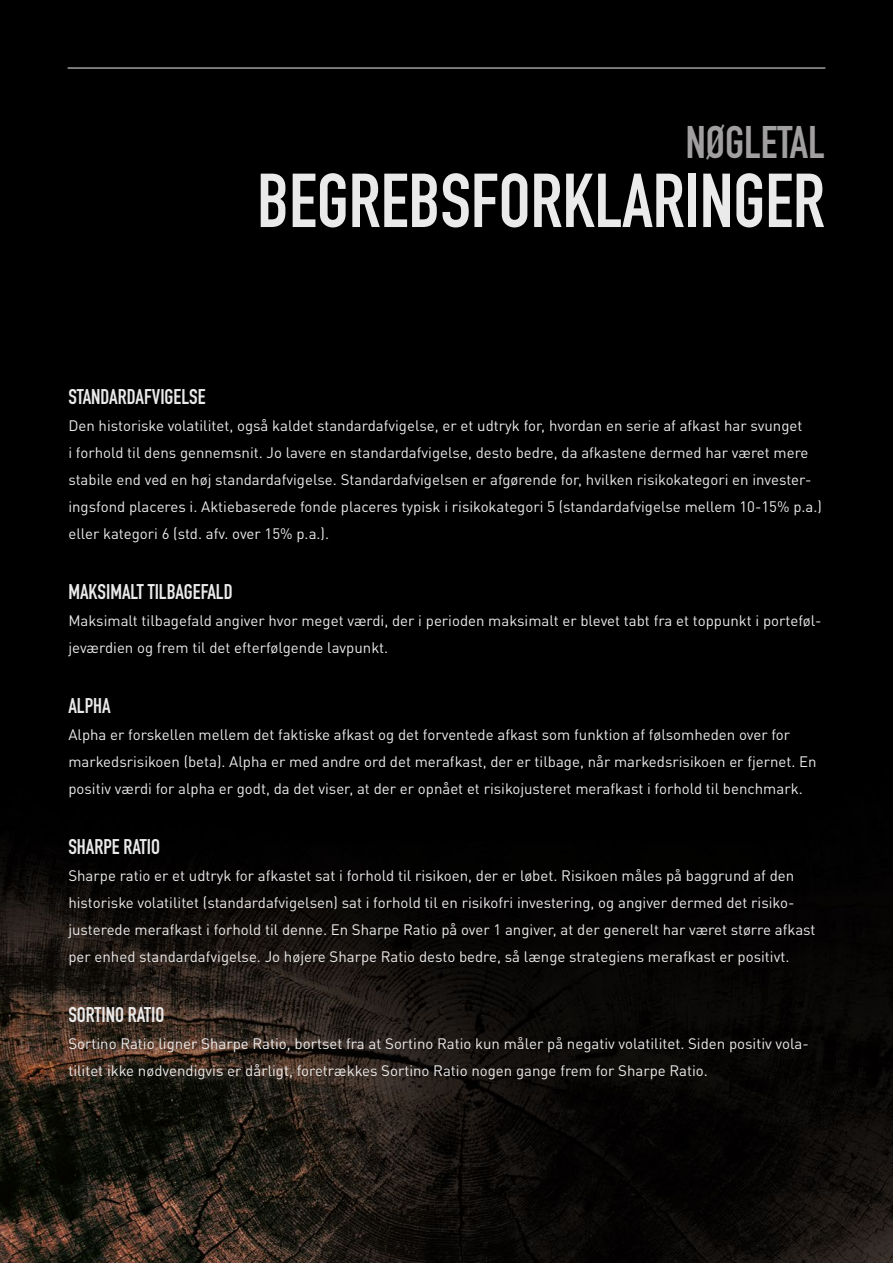
<style>
.page{position:relative;width:893px;height:1263px;background:#fff}
.page>*{position:absolute;margin:0;border:0;box-sizing:border-box;transform-origin:0 0}
.t1{font:75px "DIN Engschrift Std";color:#ebeaea}
.t2{font:45px "DIN Engschrift Std";color:#a19f9f}
.t3{font:21px "DIN Engschrift Std";color:#ebeaea}
.t4{font:15px/27px "DINOT";color:#ebeaea}
</style>
<div class="page">
<img style="left:0;top:0;width:893px;height:1263px">
<hr style="left:68px;top:67px;width:757px;height:2px;background:#a19f9f">
<h2 class="t2" style="left:686px;top:116px;width:141px">NØGLETAL</h2>
<h1 class="t1" style="left:257px;top:157px;width:569px">BEGREBSFORKLARINGER</h1>
<h3 class="t3" style="left:68px;top:384px;width:139px">STANDARDAFVIGELSE</h3>
<p class="t4" style="left:68px;top:411px;width:755px">Den historiske volatilitet, også kaldet standardafvigelse, er et udtryk for, hvordan en serie af afkast har svunget<br>i forhold til dens gennemsnit. Jo lavere en standardafvigelse, desto bedre, da afkastene dermed har været mere stabile end ved en høj standardafvigelse. Standardafvigelsen er afgørende for, hvilken risikokategori en invester&shy;ingsfond placeres i. Aktiebaserede fonde placeres typisk i risikokategori 5 (standardafvigelse mellem 10-15% p.a.) eller kategori 6 (std. afv. over 15% p.a.).</p>
<h3 class="t3" style="left:68px;top:579px;width:166px">MAKSIMALT TILBAGEFALD</h3>
<p class="t4" style="left:68px;top:606px;width:755px">Maksimalt tilbagefald angiver hvor meget værdi, der i perioden maksimalt er blevet tabt fra et toppunkt i porteføl&shy;jeværdien og frem til det efterfølgende lavpunkt.</p>
<h3 class="t3" style="left:68px;top:693px;width:44px">ALPHA</h3>
<p class="t4" style="left:68px;top:720px;width:750px">Alpha er forskellen mellem det faktiske afkast og det forventede afkast som funktion af følsomheden over for markedsrisikoen (beta). Alpha er med andre ord det merafkast, der er tilbage, når markedsrisikoen er fjernet. En positiv værdi for alpha er godt, da det viser, at der er opnået et risikojusteret merafkast i forhold til benchmark.</p>
<h3 class="t3" style="left:68px;top:834px;width:93px">SHARPE RATIO</h3>
<p class="t4" style="left:68px;top:861px;width:749px">Sharpe ratio er et udtryk for afkastet sat i forhold til risikoen, der er løbet. Risikoen måles på baggrund af den historiske volatilitet (standardafvigelsen) sat i forhold til en risikofri investering, og angiver dermed det risiko&shy;justerede merafkast i forhold til denne. En Sharpe Ratio på over 1 angiver, at der generelt har været større afkast per enhed standardafvigelse. Jo højere Sharpe Ratio desto bedre, så længe strategiens merafkast er positivt.</p>
<h3 class="t3" style="left:68px;top:1002px;width:98px">SORTINO RATIO</h3>
<p class="t4" style="left:68px;top:1029px;width:742px">Sortino Ratio ligner Sharpe Ratio, bortset fra at Sortino Ratio kun måler på negativ volatilitet. Siden positiv vola&shy;tilitet ikke nødvendigvis er dårligt, foretrækkes Sortino Ratio nogen gange frem for Sharpe Ratio.</p>
</div>
